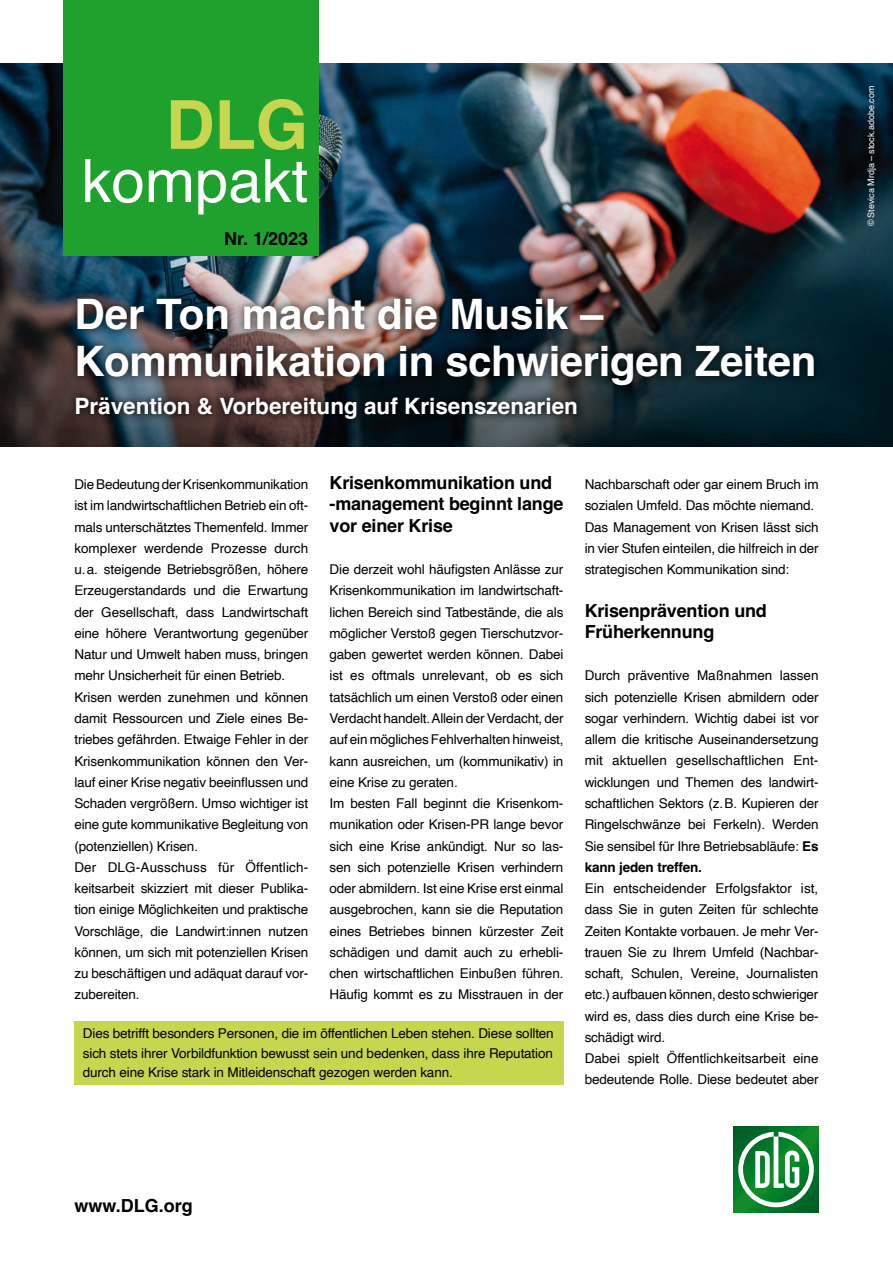
<style>
.page{position:relative;width:893px;height:1263px;background:#fff}
.page>*{position:absolute;margin:0;border:0;box-sizing:border-box;transform-origin:0 0}
.t1{font:700 67.5px "Helvetica";color:#c8d54f}
.t2{font:60px "Helvetica";color:#fff}
.t3{font:700 42px/46.5px "Helvetica";letter-spacing:-.01em;color:#fff}
.t4{font:700 22.5px "Helvetica";color:#fff}
.t5{font:700 18px/21.3px "Helvetica";letter-spacing:-.01em;color:#000}
.t6{font:13.5px/21.3px "Helvetica";letter-spacing:-.01em;color:#000}
.t7{font:9px "Helvetica";color:#fff}
.s1{font-weight:700}
</style>
<div class="page">
<img style="left:0;top:64px;width:893px;height:191px">
<img style="left:0;top:255px;width:893px;height:191px">
<svg style="left:733px;top:1127px;width:86px;height:85px;background:#027327"></svg>
<svg style="left:738px;top:1132px;width:76px;height:75px"></svg>
<div style="left:64px;top:0;width:255px;height:255px;background:#1fa12e"></div>
<div style="left:66px;top:289px;width:758px;height:139px;background:#000;opacity:.56"></div>
<div style="left:74px;top:1021px;width:489px;height:63px;background:#c8d54f"></div>
<h1 class="t1" style="left:166px;top:99px;width:144px">DLG</h1>
<h2 class="t2" style="left:82px;top:158px;width:228px">kompakt</h2>
<h3 class="t5" style="left:224px;top:229px;width:86px">Nr. 1/2023</h3>
<h3 class="t3" style="left:74px;top:295px;width:743px">Der Ton macht die Musik –<br>Kommunikation in schwierigen Zeiten</h3>
<h3 class="t4" style="left:74px;top:397px;width:505px">Prävention &amp; Vorbereitung auf Krisenszenarien</h3>
<p class="t6" style="left:74px;top:475px;width:235px">Die Bedeutung der Krisenkommunikation ist im landwirtschaftlichen Betrieb ein oft&shy;mals unterschätztes Themenfeld. Immer komplexer werdende Prozesse durch u. a. steigende Betriebsgrößen, höhere Erzeugerstandards und die Erwartung der Gesellschaft, dass Landwirtschaft eine höhere Verantwortung gegenüber Natur und Umwelt haben muss, bringen mehr Unsicherheit für einen Betrieb.<br>Krisen werden zunehmen und können damit Ressourcen und Ziele eines Be&shy;triebes gefährden. Etwaige Fehler in der Krisenkommunikation können den Ver&shy;lauf einer Krise negativ beeinflussen und Schaden vergrößern. Umso wichtiger ist eine gute kommunikative Begleitung von (potenziellen) Krisen.<br>Der DLG-Ausschuss für Öffentlich&shy;keitsarbeit skizziert mit dieser Publika&shy;tion einige Möglichkeiten und praktische Vorschläge, die Landwirt:innen nutzen können, um sich mit potenziellen Krisen zu beschäftigen und adäquat darauf vor&shy;zubereiten.</p>
<h3 class="t5" style="left:330px;top:474px;width:235px">Krisenkommunikation und -management beginnt lange vor einer Krise</h3>
<p class="t6" style="left:330px;top:559px;width:235px">Die derzeit wohl häufigsten Anlässe zur Krisenkommunikation im landwirtschaft&shy;lichen Bereich sind Tatbestände, die als möglicher Verstoß gegen Tierschutzvor&shy;gaben gewertet werden können. Dabei ist es oftmals unrelevant, ob es sich tatsächlich um einen Verstoß oder einen Verdacht handelt. Allein der Verdacht, der auf ein mögliches Fehlverhalten hinweist, kann ausreichen, um (kommunikativ) in eine Krise zu geraten.<br>Im besten Fall beginnt die Krisenkom&shy;munikation oder Krisen-PR lange bevor sich eine Krise ankündigt. Nur so las&shy;sen sich potenzielle Krisen verhindern oder abmildern. Ist eine Krise erst einmal ausgebrochen, kann sie die Reputation eines Betriebes binnen kürzester Zeit schädigen und damit auch zu erhebli&shy;chen wirtschaftlichen Einbußen führen.<br>Häufig kommt es zu Misstrauen in der</p>
<p class="t6" style="left:83px;top:1025px;width:472px;line-height:19.5px;text-align:justify">Dies betrifft besonders Personen, die im öffentlichen Leben stehen. Diese sollten sich stets ihrer Vorbildfunktion bewusst sein und bedenken, dass ihre Reputation durch eine Krise stark in Mitleidenschaft gezogen werden kann.</p>
<p class="t6" style="left:585px;top:475px;width:235px">Nachbarschaft oder gar einem Bruch im sozialen Umfeld. Das möchte niemand.<br>Das Management von Krisen lässt sich in vier Stufen einteilen, die hilfreich in der strategischen Kommunikation sind:</p>
<h3 class="t5" style="left:585px;top:601px;width:184px">Krisenprävention und<br>Früherkennung</h3>
<p class="t6" style="left:585px;top:666px;width:235px;text-align:justify">Durch präventive Maßnahmen lassen sich potenzielle Krisen abmildern oder sogar verhindern. Wichtig dabei ist vor allem die kritische Auseinandersetzung mit aktuellen gesellschaftlichen Ent&shy;wicklungen und Themen des landwirt&shy;schaftlichen Sektors (z. B. Kupieren der Ringelschwänze bei Ferkeln). Werden Sie sensibel für Ihre Betriebsabläufe: <span class="s1">Es kann jeden treffen.</span></p>
<p class="t6" style="left:585px;top:879px;width:235px">Ein entscheidender Erfolgsfaktor ist, dass Sie in guten Zeiten für schlechte Zeiten Kontakte vorbauen. Je mehr Ver&shy;trauen Sie zu Ihrem Umfeld (Nachbar&shy;schaft, Schulen, Vereine, Journalisten etc.) aufbauen können, desto schwieriger wird es, dass dies durch eine Krise be&shy;schädigt wird.<br>Dabei spielt Öffentlichkeitsarbeit eine bedeutende Rolle. Diese bedeutet aber</p>
<h3 class="t5" style="left:74px;top:1196px;width:120px">www.DLG.org</h3>
<p class="t7" style="left:868px;top:226px;width:142px;rotate:-90deg">© Stevica Mrdja – stock.adobe.com</p>
</div>
